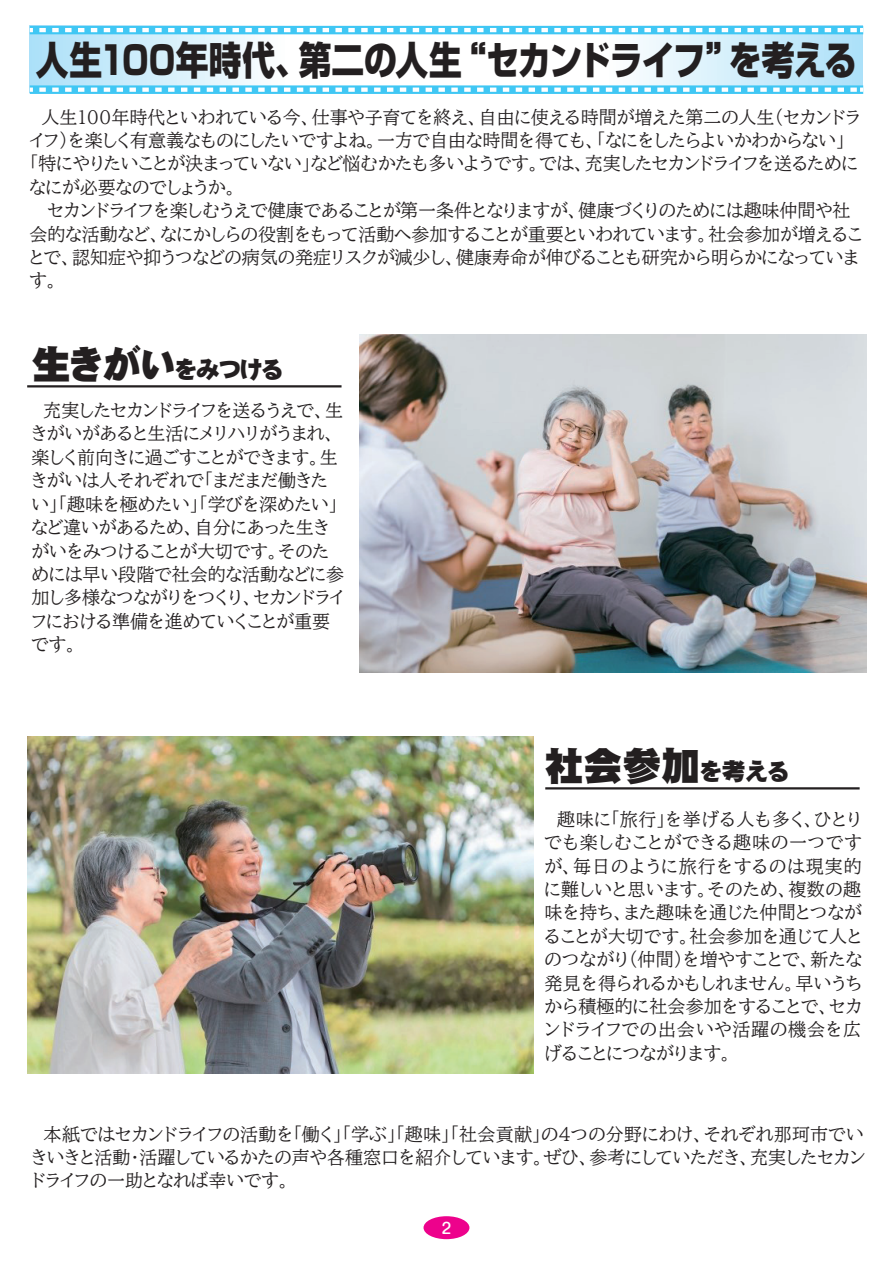
<style>
.page{position:relative;width:893px;height:1263px;background:#fff}
.page>*{position:absolute;margin:0;border:0;box-sizing:border-box;transform-origin:0 0}
.t1{font:800 39px "Shin Go Pro";letter-spacing:-.02em;color:#231f20;scale:.84 1}
.t2{font:38.85px "DF Gothic UB WING RKSJ H";color:#231f20}
.t3{font:36px "DF Gothic UB WING RKSJ H";color:#231f20}
.t4{font:24.15px "DF Gothic UB WING RKSJ H";color:#231f20}
.t5{font:18px/23.4px "BIZ UDP Mincho Medium";color:#231f20}
.t6{font:500 15px "Shin M Go Pro";color:#fff}
.s1{font-size:38.85px}
.s2{font-size:24.15px}
</style>
<div class="page">
<img style="left:360px;top:335px;width:506px;height:337px">
<hr style="left:27px;top:385px;width:315px;height:2px;background:#231f20">
<img style="left:27px;top:736px;width:506px;height:338px">
<hr style="left:545px;top:787px;width:315px;height:2px;background:#231f20">
<svg style="left:606px;top:34px;width:256px;height:51px"></svg>
<svg style="left:30px;top:34px;width:257px;height:51px"></svg>
<svg style="left:30px;top:26px;width:833px;height:8px;background:#45c8f4"></svg>
<svg style="left:30px;top:85px;width:833px;height:9px;background:#58cdf5"></svg>
<svg style="left:30px;top:28px;width:3px;height:4px"></svg>
<svg style="left:39px;top:28px;width:824px;height:4px"></svg>
<svg style="left:30px;top:88px;width:3px;height:4px"></svg>
<svg style="left:39px;top:88px;width:824px;height:4px"></svg>
<div style="left:423px;top:1216px;width:46px;height:23px;background:#ed028c;border-radius:50%"></div>
<h3 class="t3" style="left:31px;top:36px;width:823px">人生100年時代、第二の人生“セカンドライフ”を考える</h3>
<p class="t5" style="left:30px;top:105px;width:832px;text-indent:12px">人生１００年時代といわれている今、仕事や子育てを終え、自由に使える時間が増えた第二の人生（セカンドライフ）を楽しく有意義なものにしたいですよね。一方で自由な時間を得ても、「なにをしたらよいかわからない」<br>「特にやりたいことが決まっていない」など悩むかたも多いようです。では、充実したセカンドライフを送るためになにが必要なのでしょうか。</p>
<p class="t5" style="left:30px;top:199px;width:835px;text-indent:18px">セカンドライフを楽しむうえで健康であることが第一条件となりますが、健康づくりのためには趣味仲間や社会的な活動など、なにかしらの役割をもって活動へ参加することが重要といわれています。社会参加が増えることで、認知症や抑うつなどの病気の発症リスクが減少し、健康寿命が伸びることも研究から明らかになっています。</p>
<h1 class="t1" style="left:36px;top:29px;width:979px">人生100年時代、第二の人生“セカンドライフ”を考える</h1>
<h3 class="t4" style="left:31px;top:357px;width:253px"><span class="s1">生きがい</span>をみつける</h3>
<p class="t5" style="left:31px;top:398px;width:314px;text-indent:12px">充実したセカンドライフを送るうえで、生きがいがあると生活にメリハリがうまれ、楽しく前向きに過ごすことができます。生きがいは人それぞれで「まだまだ働きたい」「趣味を極めたい」「学びを深めたい」など違いがあるため、自分にあった生きがいをみつけることが大切です。そのためには早い段階で社会的な活動などに参加し多様なつながりをつくり、セカンドライフにおける準備を進めていくことが重要です。</p>
<h2 class="t2" style="left:545px;top:746px;width:245px">社会参加<span class="s2">を考える</span></h2>
<p class="t5" style="left:545px;top:807px;width:319px;text-align:justify;text-indent:13px">趣味に「旅行」を挙げる人も多く、ひとりでも楽しむことができる趣味の一つですが、毎日のように旅行をするのは現実的に難しいと思います。そのため、複数の趣味を持ち、また趣味を通じた仲間とつながることが大切です。社会参加を通じて人とのつながり（仲間）を増やすことで、新たな発見を得られるかもしれません。早いうちから積極的に社会参加をすることで、セカンドライフでの出会いや活躍の機会を広げることにつながります。</p>
<p class="t5" style="left:31px;top:1122px;width:835px;text-align:justify;text-indent:12px">本紙ではセカンドライフの活動を「働く」「学ぶ」「趣味」「社会貢献」の4つの分野にわけ、それぞれ那珂市でいきいきと活動・活躍しているかたの声や各種窓口を紹介しています。ぜひ、参考にしていただき、充実したセカンドライフの一助となれば幸いです。</p>
<p class="t6" style="left:442px;top:1216px;width:11px">2</p>
</div>
